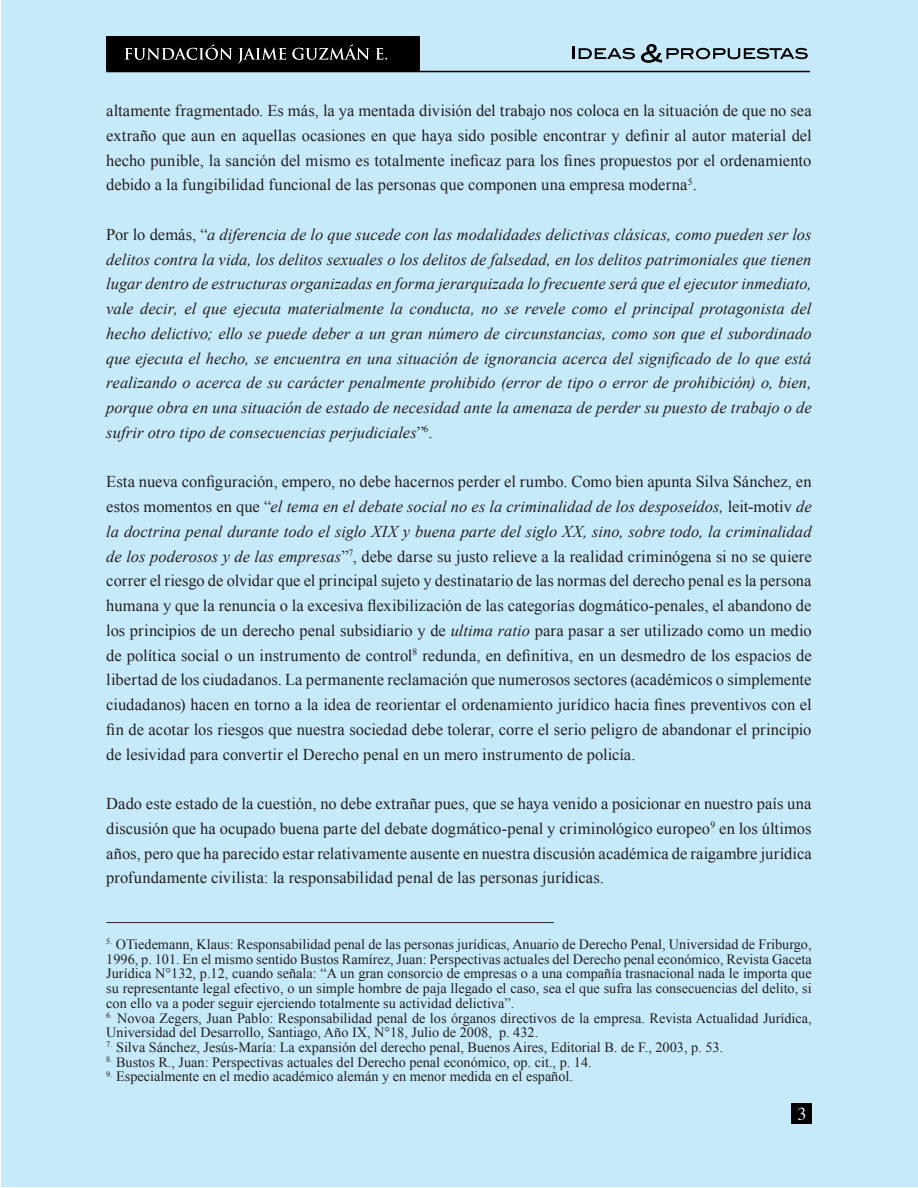
<style>
.page{position:relative;width:918px;height:1188px;background:#fff}
.page>*{position:absolute;margin:0;border:0;box-sizing:border-box;transform-origin:0 0}
.t1{font:18px "Times";color:#fff}
.t2{font:16.5px/24.8px "Times New Roman";letter-spacing:.005em;color:#231f20;text-align:justify}
.t3{font:italic 16.5px/24.8px "Times New Roman";color:#231f20;text-align:justify}
.t4{font:14.25px/14.7px "Times New Roman";color:#231f20;text-align:justify}
.s1{font-style:normal}
.s2{font-style:italic}
</style>
<div class="page">
<div style="left:2px;top:0;width:916px;height:1186px;background:#c6eafa"></div>
<svg style="left:573px;top:46px;width:62px;height:13px"></svg>
<svg style="left:641px;top:44px;width:167px;height:19px"></svg>
<div style="left:106px;top:36px;width:313px;height:35px;background:#000"></div>
<svg style="left:125px;top:44px;width:107px;height:16px"></svg>
<svg style="left:238px;top:48px;width:48px;height:16px"></svg>
<svg style="left:292px;top:44px;width:77px;height:16px"></svg>
<svg style="left:376px;top:48px;width:11px;height:12px"></svg>
<hr style="left:106px;top:71px;width:704px;height:1px;background:#000">
<div style="left:792px;top:1104px;width:20px;height:20px;background:#000"></div>
<hr style="left:106px;top:922px;width:448px;height:1px;background:#231f20">
<p class="t2" style="left:106px;top:98px;width:707px">altamente fragmentado. Es más, la ya mentada división del trabajo nos coloca en la situación de que no sea extraño que aun en aquellas ocasiones en que haya sido posible encontrar y definir al autor material del hecho punible, la sanción del mismo es totalmente ineficaz para los fines propuestos por el ordenamiento debido a la fungibilidad funcional de las personas que componen una empresa moderna<sup>5</sup>.</p>
<p class="t3" style="left:106px;top:222px;width:707px"><span class="s1">Por lo demás, “</span>a diferencia de lo que sucede con las modalidades delictivas clásicas, como pueden ser los delitos contra la vida, los delitos sexuales o los delitos de falsedad, en los delitos patrimoniales que tienen lugar dentro de estructuras organizadas en forma jerarquizada lo frecuente será que el ejecutor inmediato, vale decir, el que ejecuta materialmente la conducta, no se revele como el principal protagonista del hecho delictivo; ello se puede deber a un gran número de circunstancias, como son que el subordinado que ejecuta el hecho, se encuentra en una situación de ignorancia acerca del significado de lo que está realizando o acerca de su carácter penalmente prohibido (error de tipo o error de prohibición) o, bien, porque obra en una situación de estado de necesidad ante la amenaza de perder su puesto de trabajo o de sufrir otro tipo de consecuencias perjudiciales<span class="s1">”</span><sup>6</sup><span class="s1">.</span></p>
<p class="t2" style="left:106px;top:469px;width:707px">Esta nueva configuración, empero, no debe hacernos perder el rumbo. Como bien apunta Silva Sánchez, en estos momentos en que “<span class="s2">el tema en el debate social no es la criminalidad de los desposeídos,</span> leit-motiv <span class="s2">de la doctrina penal durante todo el siglo XIX y buena parte del siglo XX, sino, sobre todo, la criminalidad de los poderosos y de las empresas</span>”<sup>7</sup>, debe darse su justo relieve a la realidad criminógena si no se quiere correr el riesgo de olvidar que el principal sujeto y destinatario de las normas del derecho penal es la persona humana y que la renuncia o la excesiva flexibilización de las categorías dogmático-penales, el abandono de los principios de un derecho penal subsidiario y de <span class="s2">ultima ratio</span> para pasar a ser utilizado como un medio de política social o un instrumento de control<sup>8</sup> redunda, en definitiva, en un desmedro de los espacios de libertad de los ciudadanos. La permanente reclamación que numerosos sectores (académicos o simplemente ciudadanos) hacen en torno a la idea de reorientar el ordenamiento jurídico hacia fines preventivos con el fin de acotar los riesgos que nuestra sociedad debe tolerar, corre el serio peligro de abandonar el principio de lesividad para convertir el Derecho penal en un mero instrumento de policía.</p>
<p class="t2" style="left:106px;top:791px;width:707px">Dado este estado de la cuestión, no debe extrañar pues, que se haya venido a posicionar en nuestro país una discusión que ha ocupado buena parte del debate dogmático-penal y criminológico europeo<sup>9</sup> en los últimos años, pero que ha parecido estar relativamente ausente en nuestra discusión académica de raigambre jurídica profundamente civilista: la responsabilidad penal de las personas jurídicas.</p>
<p class="t4" style="left:106px;top:937px;width:707px"><sup>5.</sup> OTiedemann, Klaus: Responsabilidad penal de las personas jurídicas, Anuario de Derecho Penal, Universidad de Friburgo, 1996, p. 101. En el mismo sentido Bustos Ramírez, Juan: Perspectivas actuales del Derecho penal económico, Revista Gaceta Jurídica N°132, p.12, cuando señala: “A un gran consorcio de empresas o a una compañía trasnacional nada le importa que su representante legal efectivo, o un simple hombre de paja llegado el caso, sea el que sufra las consecuencias del delito, si con ello va a poder seguir ejerciendo totalmente su actividad delictiva”.</p>
<p class="t4" style="left:106px;top:1010px;width:707px"><sup>6.</sup> Novoa Zegers, Juan Pablo: Responsabilidad penal de los órganos directivos de la empresa. Revista Actualidad Jurídica,<br>Universidad del Desarrollo, Santiago, Año IX, N°18, Julio de 2008, p. 432.</p>
<p class="t4" style="left:106px;top:1040px;width:618px"><sup>7.</sup> Silva Sánchez, Jesús-María: La expansión del derecho penal, Buenos Aires, Editorial B. de F., 2003, p. 53.</p>
<p class="t4" style="left:106px;top:1054px;width:487px"><sup>8.</sup> Bustos R., Juan: Perspectivas actuales del Derecho penal económico, op. cit., p. 14.</p>
<p class="t4" style="left:106px;top:1069px;width:468px"><sup>9.</sup> Especialmente en el medio académico alemán y en menor medida en el español.</p>
<p class="t1" style="left:797px;top:1097px;width:10px">3</p>
</div>
